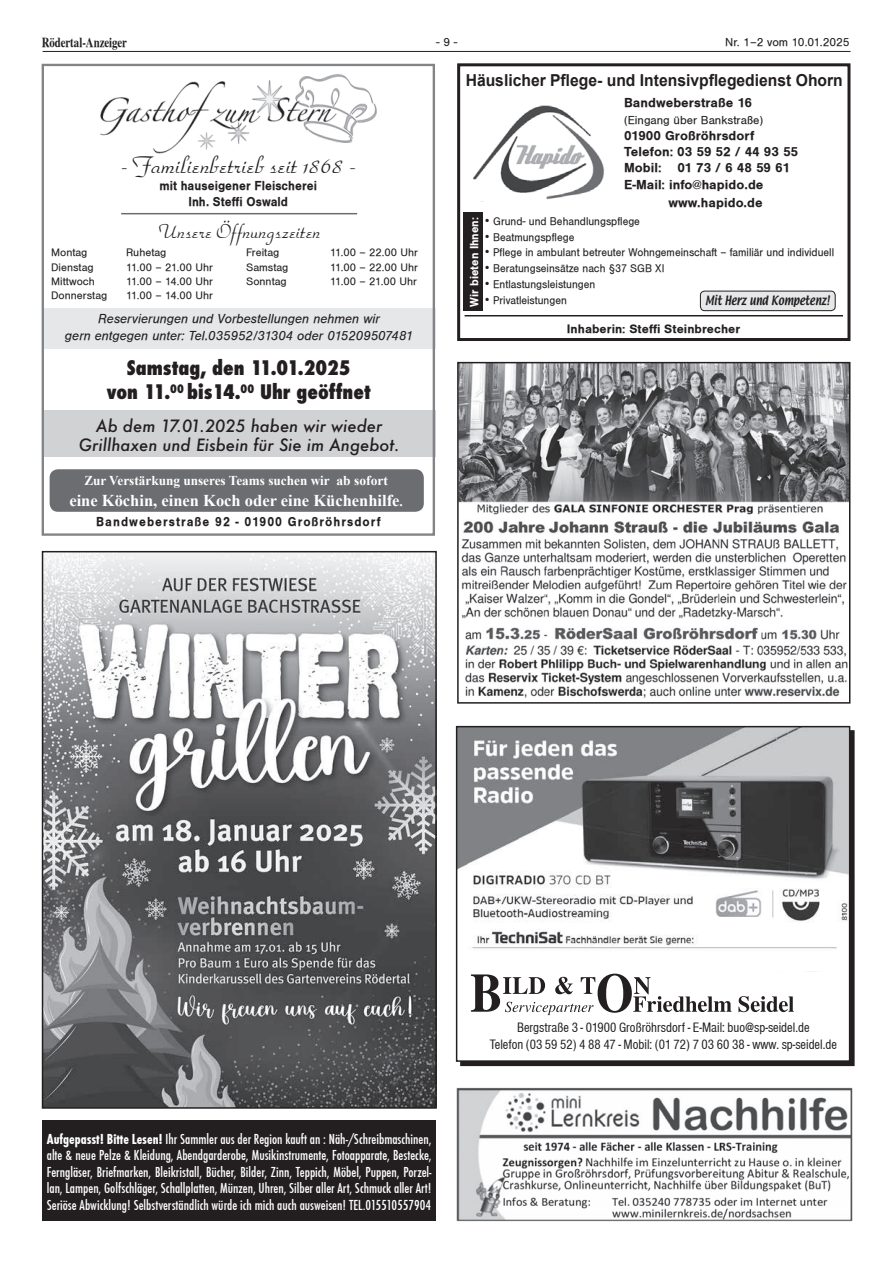
<style>
.page{position:relative;width:893px;height:1263px;background:#fff}
.page>*{position:absolute;margin:0;border:0;box-sizing:border-box;transform-origin:0 0}
.t1{font:24.9px "Park Avenue Normal A";color:#231f20}
.t2{font:21px "Park Avenue Normal A";color:#231f20}
.t3{font:800 condensed 19.5px/24px "Futura";color:#231f20;text-align:center}
.t4{font:italic 500 16.5px/19.5px "Futura";color:#231f20;text-align:center}
.t5{font:700 16.5px "Arial";color:#231f20;scale:.95 1}
.t6{font:700 16.5px "Times New Roman";color:#fff}
.t7{font:500 15px/16.5px "Function Cd";color:#fff;text-align:justify}
.t8{font:14.1px/17px "Sans Cd";color:#231f20;text-align:center}
.t9{font:700 13.5px/16.2px "Sans";letter-spacing:.005em;color:#231f20}
.t10{font:italic 13.5px/16.5px "Sans";color:#231f20;text-align:center}
.t11{font:700 13.5px "Times New Roman";color:#fff}
.t12{font:700 13.5px/15.8px "Sans";letter-spacing:.005em;color:#231f20;text-align:center;scale:.91 1}
.t13{font:700 13.5px "Sans";letter-spacing:.085em;color:#231f20;scale:.91 1}
.t14{font:13.5px "Roman PS Bold";color:#231f20;scale:.8 1}
.t15{font:700 12.75px "Sans";color:#231f20}
.t16{font:12px "Sans";color:#231f20}
.t17{font:700 12px "Sans";letter-spacing:.005em;color:#fff;scale:.96 1}
.t18{font:11.55px "Sans";color:#231f20;scale:.93 1}
.t19{font:11.25px "Sans";color:#231f20}
.t20{font:11.25px "Textile";color:#231f20;scale:.82 1}
.s1{font-size:13.5px}
.s2{font-weight:700}
</style>
<div class="page">
<hr style="left:43px;top:51px;width:807px;height:1px;background:#231f20">
<img style="left:456px;top:1087px;width:397px;height:135px">
<img style="left:460px;top:365px;width:387px;height:333px">
<div style="left:457px;top:362px;width:393px;height:342px;border:2px solid #231f20"></div>
<div style="left:700px;top:291px;width:135px;height:20px;background:#e6e7e9;border-radius:4px"></div>
<div style="left:700px;top:291px;width:136px;height:20px;border:1px solid #231f20;border-radius:4px"></div>
<img style="left:473px;top:105px;width:131px;height:95px">
<div style="left:457px;top:63px;width:393px;height:278px;border:3px solid #231f20"></div>
<div style="left:463px;top:213px;width:19px;height:98px;background:#231f20"></div>
<hr style="left:465px;top:315px;width:378px;height:1px;background:#231f20">
<img style="left:459px;top:729px;width:388px;height:220px">
<div style="left:456px;top:726px;width:394px;height:336px;border:2px solid #231f20"></div>
<svg style="left:470px;top:973px;width:324px;height:43px"></svg>
<div style="left:43px;top:308px;width:393px;height:41px;background:#e6e7e9"></div>
<div style="left:43px;top:411px;width:393px;height:46px;background:#d1d2d4"></div>
<img style="left:100px;top:74px;width:277px;height:80px">
<div style="left:50px;top:469px;width:374px;height:43px;background:#6c6d70;border-radius:9px"></div>
<div style="left:42px;top:64px;width:393px;height:472px;border:2px solid #828487"></div>
<hr style="left:121px;top:213px;width:236px;height:1px;background:#6c6d70">
<img style="left:45px;top:554px;width:389px;height:552px">
<div style="left:42px;top:551px;width:395px;height:558px;border:2px solid #231f20"></div>
<div style="left:43px;top:1120px;width:393px;height:100px;background:#231f20"></div>
<p class="t14" style="left:42px;top:34px;width:108px">Rödertal-Anzeiger</p>
<p class="t16" style="left:436px;top:35px;width:23px">- 9 -</p>
<p class="t16" style="left:725px;top:35px;width:126px">Nr. 1–2 vom 10.01.2025</p>
<p class="t5" style="left:466px;top:68px;width:399px">Häuslicher Pflege- und Intensivpflegedienst Ohorn</p>
<p class="t9" style="left:624px;top:95px;width:129px">Bandweberstraße 16</p>
<p class="t16" style="left:624px;top:113px;width:141px">(Eingang über Bankstraße)</p>
<p class="t9" style="left:624px;top:127px;width:176px">01900 Großröhrsdorf<br>Telefon: 03 59 52 / 44 93 55<br>Mobil: 01 73 / 6 48 59 61<br>E-Mail: info@hapido.de</p>
<p class="t9" style="left:669px;top:194px;width:96px">www.hapido.de</p>
<p class="t17" style="left:467px;top:307px;width:95px;rotate:-90deg">Wir bieten Ihnen:</p>
<h1 class="t1" style="left:120px;top:151px;width:237px">- Familienbetrieb seit 1868 -</h1>
<p class="t12" style="left:159px;top:178px;width:175px">mit hauseigener Fleischerei<br>Inh. Steffi Oswald</p>
<p class="t18" style="left:486px;top:215px;width:167px">● Grund- und Behandlungspflege</p>
<p class="t18" style="left:486px;top:230px;width:97px">● Beatmungspflege</p>
<p class="t18" style="left:486px;top:246px;width:376px">● Pflege in ambulant betreuter Wohngemeinschaft – familiär und individuell</p>
<p class="t18" style="left:486px;top:262px;width:194px">● Beratungseinsätze nach §37 SGB XI</p>
<p class="t18" style="left:486px;top:278px;width:119px">● Entlastungsleistungen</p>
<p class="t18" style="left:486px;top:293px;width:89px">● Privatleistungen</p>
<p class="t15" style="left:567px;top:322px;width:175px">Inhaberin: Steffi Steinbrecher</p>
<h2 class="t2" style="left:158px;top:220px;width:164px">Unsere Öffnungszeiten</h2>
<p class="t19" style="left:51px;top:247px;width:38px">Montag</p>
<p class="t19" style="left:126px;top:247px;width:42px">Ruhetag</p>
<p class="t19" style="left:246px;top:247px;width:35px">Freitag</p>
<p class="t19" style="left:330px;top:247px;width:89px">11.00 – 22.00 Uhr</p>
<p class="t19" style="left:51px;top:261px;width:44px">Dienstag</p>
<p class="t19" style="left:126px;top:261px;width:88px">11.00 – 21.00 Uhr</p>
<p class="t19" style="left:246px;top:261px;width:44px">Samstag</p>
<p class="t19" style="left:330px;top:261px;width:89px">11.00 – 22.00 Uhr</p>
<p class="t19" style="left:51px;top:275px;width:45px">Mittwoch</p>
<p class="t19" style="left:126px;top:275px;width:89px">11.00 – 14.00 Uhr</p>
<p class="t19" style="left:246px;top:275px;width:42px">Sonntag</p>
<p class="t19" style="left:330px;top:275px;width:88px">11.00 – 21.00 Uhr</p>
<p class="t19" style="left:51px;top:289px;width:58px">Donnerstag</p>
<p class="t19" style="left:126px;top:289px;width:89px">11.00 – 14.00 Uhr</p>
<p class="t20" style="left:705px;top:293px;width:153px">Mit Herz und Kompetenz!</p>
<p class="t10" style="left:65px;top:311px;width:350px">Reservierungen und Vorbestellungen nehmen wir<br>gern entgegen unter: Tel.035952/31304 oder 015209507481</p>
<h3 class="t3" style="left:107px;top:356px;width:265px">Samstag, den 11.01.2025<br>von 11.<sup>00</sup> bis14.<sup>00</sup> Uhr geöffnet</h3>
<p class="t4" style="left:79px;top:416px;width:322px">Ab dem 17.01.2025 haben wir wieder<br>Grillhaxen und Eisbein für Sie im Angebot.</p>
<p class="t11" style="left:84px;top:471px;width:305px">Zur Verstärkung unseres Teams suchen wir ab sofort</p>
<p class="t6" style="left:69px;top:489px;width:335px">eine Köchin, einen Koch oder eine Küchenhilfe<span class="s1">.</span></p>
<p class="t13" style="left:96px;top:514px;width:314px">Bandweberstraße 92 - 01900 Großröhrsdorf</p>
<p class="t7" style="left:47px;top:1131px;width:386px"><span class="s2">Aufgepasst! Bitte Lesen!</span> Ihr Sammler aus der Region kauft an : Näh-/Schreibmaschinen, alte &amp; neue Pelze &amp; Kleidung, Abendgarderobe, Musikinstrumente, Fotoapparate, Bestecke, Ferngläser, Briefmarken, Bleikristall, Bücher, Bilder, Zinn, Teppich, Möbel, Puppen, Porzel&shy;lan, Lampen, Golfschläger, Schallplatten, Münzen, Uhren, Silber aller Art, Schmuck aller Art!<br>Seriöse Abwicklung! Selbstverständlich würde ich mich auch ausweisen! TEL.015510557904</p>
<p class="t8" style="left:490px;top:1019px;width:349px">Bergstraße 3 - 01900 Großröhrsdorf - E-Mail: buo@sp-seidel.de<br>Telefon (03 59 52) 4 88 47 - Mobil: (01 72) 7 03 60 38 - www. sp-seidel.de</p>
</div>
